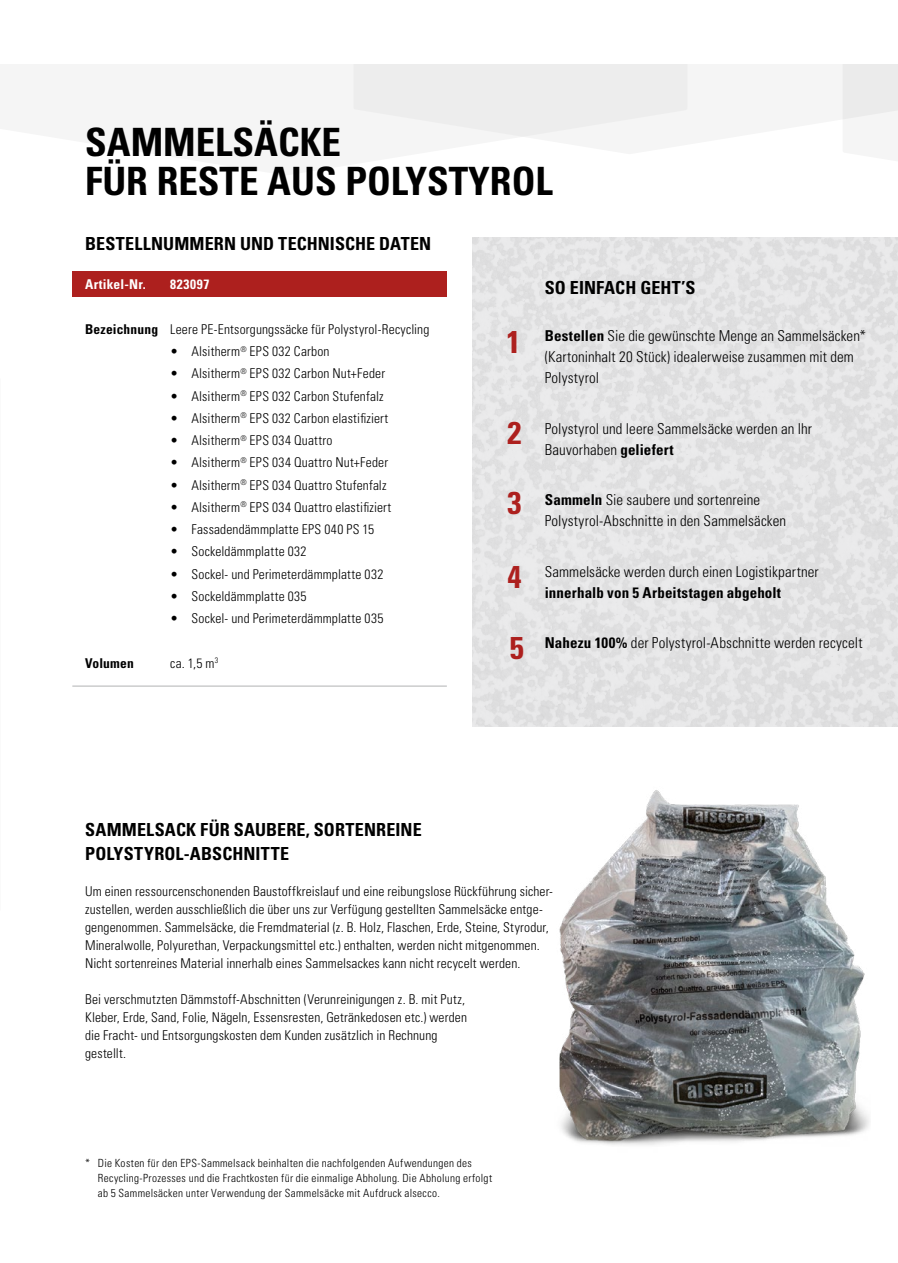
<style>
.page{position:relative;width:898px;height:1263px;background:#fff}
.page>*{position:absolute;margin:0;border:0;box-sizing:border-box;transform-origin:0 0}
.t1{font:700 condensed 39px/39px "Univers LT Std";color:#000}
.t2{font:700 condensed 31.5px "Univers LT Std";color:#ad201e}
.t3{font:700 condensed 18px/24px "Univers LT Std";letter-spacing:.005em;color:#000}
.t4{font:300 condensed 15px/21px "Univers LT Std";letter-spacing:.005em;color:#000}
.t5{font:700 condensed 15px "Univers LT Std";letter-spacing:.005em;color:#000}
.t6{font:300 condensed 13.5px/18px "Univers LT Std";letter-spacing:.01em;color:#000}
.t7{font:700 condensed 13.5px "Univers LT Std";letter-spacing:.015em;color:#fff}
.t8{font:700 condensed 13.5px "Univers LT Std";letter-spacing:.01em;color:#000}
.t9{font:700 condensed 13.5px "Univers LT Std";letter-spacing:.035em;color:#fff}
.t10{font:300 condensed 11.25px/15px "Univers LT Std";letter-spacing:.025em;color:#000}
.s1{font-weight:700}
</style>
<div class="page">
<img style="left:559px;top:790px;width:310px;height:355px">
<div style="left:353px;top:64px;width:335px;height:73px;background:#ededed"></div>
<svg style="left:842px;top:64px;width:55px;height:56px;background:#ebebeb"></svg>
<div style="left:472px;top:237px;width:425px;height:489px;background:#e3e3e4"></div>
<div style="left:72px;top:271px;width:374px;height:26px;background:#ad201e"></div>
<hr style="left:72px;top:686px;width:374px;height:1px;background:#b1b2b3">
<h1 class="t1" style="left:85px;top:122px;width:469px">SAMMELSÄCKE<br>FÜR RESTE AUS POLYSTYROL</h1>
<h3 class="t3" style="left:85px;top:232px;width:347px">BESTELLNUMMERN UND TECHNISCHE DATEN</h3>
<p class="t7" style="left:85px;top:276px;width:62px">Artikel-Nr.</p>
<p class="t9" style="left:170px;top:276px;width:41px">823097</p>
<p class="t6" style="left:85px;top:320px;width:345px"><span class="s1">Bezeichnung</span> Leere PE-Entsorgungssäcke für Polystyrol-Recycling</p>
<p class="t6" style="left:170px;top:342px;width:161px">• Alsitherm<sup>®</sup> EPS 032 Carbon</p>
<p class="t6" style="left:170px;top:365px;width:216px">• Alsitherm<sup>®</sup> EPS 032 Carbon Nut+Feder</p>
<p class="t6" style="left:170px;top:387px;width:215px">• Alsitherm<sup>®</sup> EPS 032 Carbon Stufenfalz</p>
<p class="t6" style="left:170px;top:409px;width:219px">• Alsitherm<sup>®</sup> EPS 032 Carbon elastifiziert</p>
<p class="t6" style="left:170px;top:431px;width:164px">• Alsitherm<sup>®</sup> EPS 034 Quattro</p>
<p class="t6" style="left:170px;top:454px;width:219px">• Alsitherm<sup>®</sup> EPS 034 Quattro Nut+Feder</p>
<p class="t6" style="left:170px;top:476px;width:218px">• Alsitherm<sup>®</sup> EPS 034 Quattro Stufenfalz</p>
<p class="t6" style="left:170px;top:498px;width:222px">• Alsitherm<sup>®</sup> EPS 034 Quattro elastifiziert</p>
<p class="t6" style="left:170px;top:520px;width:205px">• Fassadendämmplatte EPS 040 PS 15</p>
<p class="t6" style="left:170px;top:543px;width:138px">• Sockeldämmplatte 032</p>
<p class="t6" style="left:170px;top:565px;width:214px">• Sockel- und Perimeterdämmplatte 032</p>
<p class="t6" style="left:170px;top:587px;width:138px">• Sockeldämmplatte 035</p>
<p class="t6" style="left:170px;top:609px;width:214px">• Sockel- und Perimeterdämmplatte 035</p>
<p class="t8" style="left:85px;top:655px;width:50px">Volumen</p>
<p class="t6" style="left:170px;top:654px;width:49px">ca. 1,5 m<sup>3</sup></p>
<h2 class="t2" style="left:506px;top:322px;width:15px">1</h2>
<h2 class="t2" style="left:507px;top:413px;width:15px">2</h2>
<h2 class="t2" style="left:507px;top:484px;width:15px">3</h2>
<h2 class="t2" style="left:507px;top:557px;width:15px">4</h2>
<h2 class="t2" style="left:509px;top:628px;width:15px">5</h2>
<h3 class="t3" style="left:544px;top:275px;width:152px">SO EINFACH GEHT’S</h3>
<p class="t4" style="left:544px;top:325px;width:323px"><span class="s1">Bestellen</span> Sie die gewünschte Menge an Sammelsäcken* (Kartoninhalt 20 Stück) idealerweise zusammen mit dem<br>Polystyrol</p>
<p class="t4" style="left:544px;top:418px;width:268px">Polystyrol und leere Sammelsäcke werden an Ihr<br>Bauvorhaben <span class="s1">geliefert</span></p>
<p class="t4" style="left:544px;top:489px;width:243px"><span class="s1">Sammeln</span> Sie saubere und sortenreine<br>Polystyrol-Abschnitte in den Sammelsäcken</p>
<p class="t4" style="left:544px;top:561px;width:275px">Sammelsäcke werden durch einen Logistikpartner</p>
<p class="t5" style="left:544px;top:583px;width:238px">innerhalb von 5 Arbeitstagen abgeholt</p>
<p class="t4" style="left:544px;top:632px;width:319px"><span class="s1">Nahezu 100%</span> der Polystyrol-Abschnitte werden recycelt</p>
<h3 class="t3" style="left:85px;top:818px;width:338px">SAMMELSACK FÜR SAUBERE, SORTENREINE<br>POLYSTYROL-ABSCHNITTE</h3>
<p class="t6" style="left:85px;top:882px;width:469px">Um einen ressourcenschonenden Baustoffkreislauf und eine reibungslose Rückführung sicher&shy;zustellen, werden ausschließlich die über uns zur Verfügung gestellten Sammelsäcke entge&shy;gengenommen. Sammelsäcke, die Fremdmaterial (z. B. Holz, Flaschen, Erde, Steine, Styrodur, Mineralwolle, Polyurethan, Verpackungsmittel etc.) enthalten, werden nicht mitgenommen.<br>Nicht sortenreines Material innerhalb eines Sammelsackes kann nicht recycelt werden.</p>
<p class="t6" style="left:85px;top:990px;width:383px">Bei verschmutzten Dämmstoff-Abschnitten (Verunreinigungen z. B. mit Putz, Kleber, Erde, Sand, Folie, Nägeln, Essensresten, Getränkedosen etc.) werden die Fracht- und Entsorgungskosten dem Kunden zusätzlich in Rechnung gestellt.</p>
<p class="t10" style="left:98px;top:1155px;width:395px;text-indent:-13px">* Die Kosten für den EPS-Sammelsack beinhalten die nachfolgenden Aufwendungen des<br>Recycling-Prozesses und die Frachtkosten für die einmalige Abholung. Die Abholung erfolgt ab 5 Sammelsäcken unter Verwendung der Sammelsäcke mit Aufdruck alsecco.</p>
</div>
